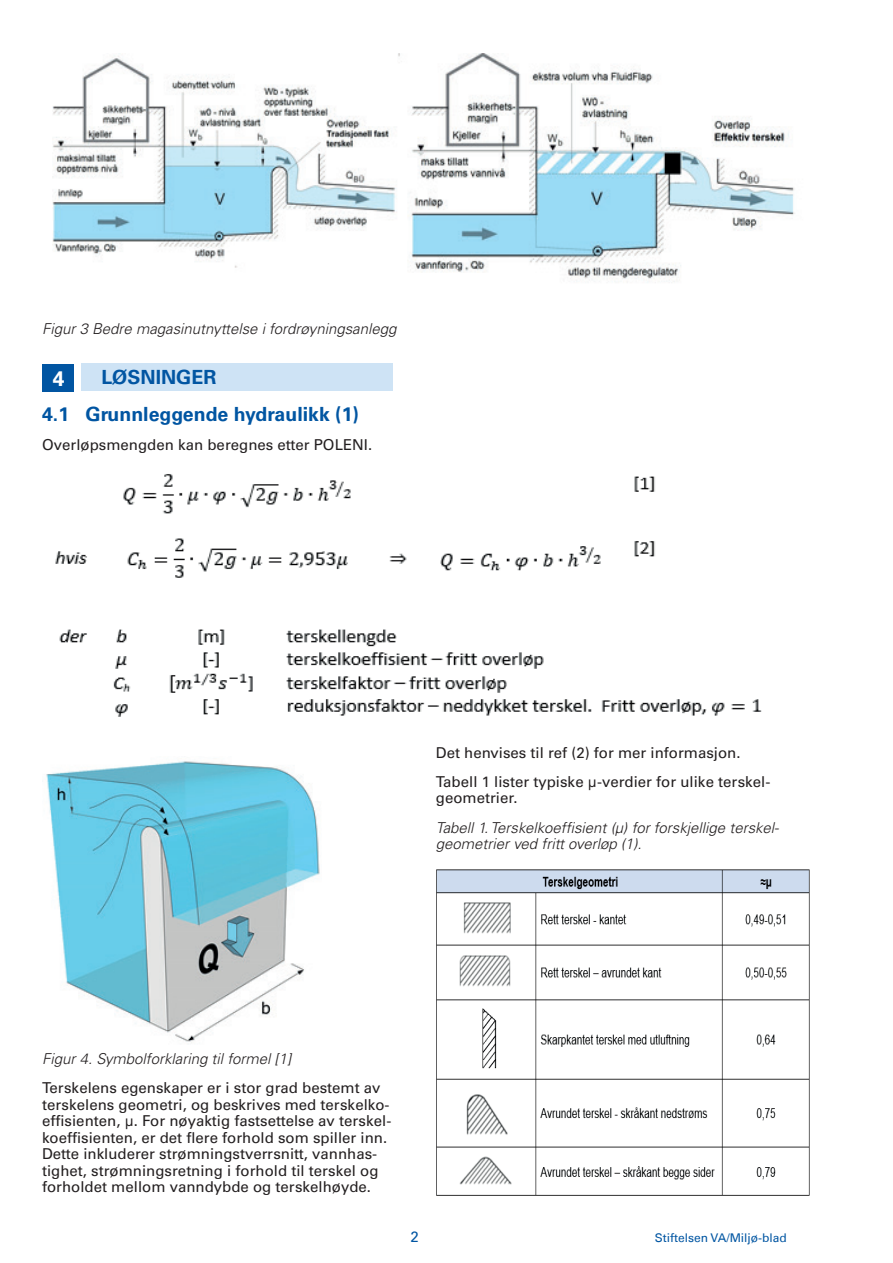
<style>
.page{position:relative;width:893px;height:1263px;background:#fff}
.page>*{position:absolute;margin:0;border:0;box-sizing:border-box;transform-origin:0 0}
.t1{font:700 21px "Univers LT";color:#fff}
.t2{font:700 19.5px/36.5px "Univers LT";color:#0155a2}
.t3{font:15px/16.5px "Univers LT";color:#231f20}
.t4{font:italic 300 15px/16.5px "Univers LT";color:#231f20}
.t5{font:15px "Univers LT";color:#0155a2}
.t6{font:12px "Univers Com 55 Roman";color:#0155a2}
</style>
<div class="page">
<div style="left:42px;top:364px;width:31px;height:27px;background:#0155a2"></div>
<div style="left:82px;top:364px;width:311px;height:27px;background:#cee3f5"></div>
<img style="left:55px;top:474px;width:707px;height:243px">
<img style="left:42px;top:761px;width:278px;height:282px">
<img style="left:436px;top:869px;width:374px;height:327px">
<img style="left:52px;top:53px;width:743px;height:230px">
<p class="t4" style="left:42px;top:320px;width:356px">Figur 3 Bedre magasinutnyttelse i fordrøyningsanlegg</p>
<h2 class="t2" style="left:42px;top:359px;width:318px;text-indent:59px">LØSNINGER<br>4.1 Grunnleggende hydraulikk (1)</h2>
<p class="t3" style="left:42px;top:436px;width:331px">Overløpsmengden kan beregnes etter POLENI.</p>
<h1 class="t1" style="left:53px;top:366px;width:13px">4</h1>
<p class="t3" style="left:436px;top:738px;width:336px;line-height:29.2px">Det henvises til ref (2) for mer informasjon.<br>Tabell 1 lister typiske µ-verdier for ulike terskel-</p>
<p class="t3" style="left:436px;top:790px;width:83px">geometrier.</p>
<p class="t4" style="left:436px;top:819px;width:345px">Tabell 1. Terskelkoeffisient (µ) for forskjellige terskel&shy;geometrier ved fritt overløp (1).</p>
<p class="t4" style="left:42px;top:1050px;width:251px">Figur 4. Symbolforklaring til formel [1]</p>
<p class="t3" style="left:42px;top:1080px;width:351px">Terskelens egenskaper er i stor grad bestemt av terskelens geometri, og beskrives med terskelko&shy;effisienten, µ. For nøyaktig fastsettelse av terskel&shy;koeffisienten, er det flere forhold som spiller inn.<br>Dette inkluderer strømningstverrsnitt, vannhas&shy;tighet, strømningsretning i forhold til terskel og forholdet mellom vanndybde og terskelhøyde.</p>
<p class="t5" style="left:410px;top:1228px;width:10px">2</p>
<p class="t6" style="left:655px;top:1230px;width:134px">Stiftelsen VA/Miljø-blad</p>
</div>
